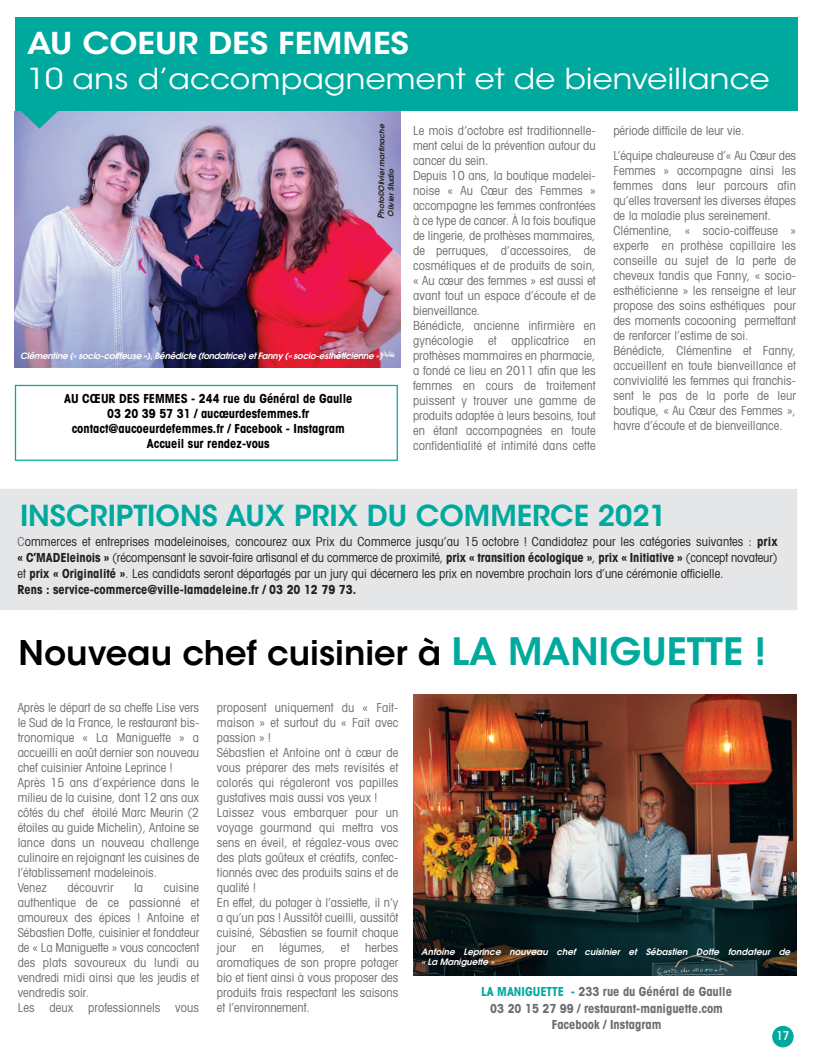
<style>
.page{position:relative;width:815px;height:1063px;background:#fff}
.page>*{position:absolute;margin:0;border:0;box-sizing:border-box;transform-origin:0 0}
.t1{font:600 33.75px "ITC Avant Garde Std";color:#000}
.t2{font:600 30px "ITC Avant Garde Std";color:#fff;scale:1.1 1}
.t3{font:28.75px "ITC Avant Garde Std";color:#fff;scale:1.1 1}
.t4{font:600 28.75px "ITC Avant Garde Std";color:#00a99e}
.t5{font:condensed 12.5px/15px "Avant Garde LT";color:#6c6d70}
.t6{font:condensed 12.5px/16.2px "Avant Garde LT";color:#231f20}
.t7{font:700 condensed 12.5px/15px "Avant Garde LT";color:#000;text-align:center}
.t8{font:700 condensed 12.5px/16.2px "Avant Garde LT";color:#6c6d70;text-align:center}
.t9{font:600 condensed 12px "ITC Avant Garde Std";color:#fff}
.t10{font:italic 600 8.75px "Avant Garde LT";letter-spacing:-.02em;color:#fff}
.t11{font:italic 600 8.75px/10.5px "Avant Garde LT";color:#fff}
.t12{font:italic 600 7.5px/9.4px "Avant Garde LT";color:#231f20}
.s1{font-size:8.75px}
.s2{color:#6c6d70}
.s3{font-weight:700}
.s4{font-size:37.5px;color:#00a99e}
.s5{color:#00a99e}
</style>
<div class="page">
<div style="left:772px;top:1026px;width:22px;height:21px;background:#00a99e;border-radius:50%"></div>
<img style="left:413px;top:695px;width:383px;height:280px">
<img style="left:15px;top:111px;width:385px;height:256px">
<div style="left:0;top:489px;width:797px;height:121px;background:#e5e6e8"></div>
<div style="left:15px;top:18px;width:782px;height:93px;background:#00a99e"></div>
<svg style="left:15px;top:111px;width:49px;height:18px"></svg>
<div style="left:15px;top:385px;width:383px;height:76px;border:1px solid #00a99e"></div>
<h2 class="t2" style="left:27px;top:32px;width:349px">AU COEUR DES FEMMES</h2>
<h3 class="t3" style="left:27px;top:68px;width:677px">10 ans d’accompagnement et de bienveillance</h3>
<p class="t12" style="left:378px;top:219px;width:96px;rotate:-90deg"><span class="s1">P</span>hoto©Olivier martinache<br>Olivier Studio</p>
<p class="t10" style="left:20px;top:352px;width:364px">Clémentine (« socio-coiffeuse »), Bénédicte (fondatrice) et Fanny (« socio-esthéticienne »)</p>
<p class="t7" style="left:64px;top:392px;width:290px">AU CŒUR DES FEMMES - 244 rue du Général de Gaulle 03 20 39 57 31 / aucœurdesfemmes.fr contact@aucoeurdefemmes.fr / Facebook - Instagram Accueil sur rendez-vous</p>
<p class="t5" style="left:413px;top:125px;width:184px">Le mois d’octobre est traditionnelle&shy;ment celui de la prévention autour du cancer du sein.<br>Depuis 10 ans, la boutique madelei&shy;noise « Au Cœur des Femmes » accompagne les femmes confrontées à ce type de cancer. À la fois boutique de lingerie, de prothèses mammaires, de perruques, d’accessoires, de cosmétiques et de produits de soin, « Au cœur des femmes » est aussi et avant tout un espace d’écoute et de bienveillance.<br>Bénédicte, ancienne infirmière en gynécologie et applicatrice en prothèses mammaires en pharmacie, a fondé ce lieu en 2011 afin que les femmes en cours de traitement puissent y trouver une gamme de produits adaptée à leurs besoins, tout en étant accompagnées en toute confidentialité et intimité dans cette</p>
<p class="t5" style="left:613px;top:120px;width:184px;line-height:25px">période difficile de leur vie.<br>L’équipe chaleureuse d’« Au Cœur des</p>
<p class="t5" style="left:613px;top:165px;width:184px">Femmes » accompagne ainsi les femmes dans leur parcours afin qu’elles traversent les diverses étapes de la maladie plus sereinement.<br>Clémentine, « socio-coiffeuse » experte en prothèse capillaire les conseille au sujet de la perte de cheveux tandis que Fanny, « socio&shy;esthéticienne » les renseigne et leur propose des soins esthétiques pour des moments cocooning permettant de renforcer l’estime de soi.<br>Bénédicte, Clémentine et Fanny, accueillent en toute bienveillance et convivialité les femmes qui franchis&shy;sent le pas de la porte de leur boutique, « Au Cœur des Femmes », havre d’écoute et de bienveillance.</p>
<h3 class="t4" style="left:20px;top:505px;width:648px">INSCRIPTIONS AUX PRIX DU COMMERCE 2021</h3>
<p class="t6" style="left:18px;top:534px;width:761px"><span class="s2">C</span>ommerces et entreprises madeleinoises, concourez aux Prix du Commerce jusqu’au 15 octobre ! Candidatez pour les catégories suivantes : <span class="s3">prix « C’MADEleinois »</span> (récompensant le savoir-faire artisanal et du commerce de proximité, <span class="s3">prix « transition écologique »</span>, <span class="s3">prix « Initiative »</span> (concept novateur) et <span class="s3">prix « Originalité »</span>. Les candidats seront départagés par un jury qui décernera les prix en novembre prochain lors d’une cérémonie officielle.<br><span class="s3">Rens : service-commerce@ville-lamadeleine.fr / 03 20 12 79 73.</span></p>
<h1 class="t1" style="left:19px;top:640px;width:749px">Nouveau chef cuisinier à <span class="s4">LA MANIGUETTE !</span></h1>
<p class="t5" style="left:18px;top:701px;width:183px">Après le départ de sa cheffe Lise vers le Sud de la France, le restaurant bis&shy;tronomique « La Maniguette » a accueilli en août dernier son nouveau chef cuisinier Antoine Leprince !<br>Après 15 ans d’expérience dans le milieu de la cuisine, dont 12 ans aux côtés du chef étoilé Marc Meurin (2 étoiles au guide Michelin), Antoine se lance dans un nouveau challenge culinaire en rejoignant les cuisines de l’établissement madeleinois.<br>Venez</p>
<p class="t5" style="left:67px;top:881px;width:48px">découvrir</p>
<p class="t5" style="left:134px;top:881px;width:11px">la</p>
<p class="t5" style="left:18px;top:881px;width:183px;text-indent:146px">cuisine authentique de ce passionné et amoureux des épices ! Antoine et<br>Sébastien Dotte, cuisinier et fondateur de « La Maniguette » vous concoctent des plats savoureux du lundi au vendredi midi ainsi que les jeudis et vendredis soir.<br>Les deux professionnels vous</p>
<p class="t5" style="left:217px;top:701px;width:183px">proposent uniquement du « Fait&shy;maison » et surtout du « Fait avec passion » !<br>Sébastien et Antoine ont à cœur de vous préparer des mets revisités et colorés qui régaleront vos papilles gustatives mais aussi vos yeux !<br>Laissez vous embarquer pour un voyage gourmand qui mettra vos sens en éveil, et régalez-vous avec des plats goûteux et créatifs, confec&shy;tionnés avec des produits sains et de qualité !<br>En effet, du potager à l’assiette, il n’y a qu’un pas ! Aussitôt cueilli, aussitôt cuisiné, Sébastien se fournit chaque jour</p>
<p class="t5" style="left:252px;top:941px;width:13px">en</p>
<p class="t5" style="left:279px;top:941px;width:48px">légumes,</p>
<p class="t5" style="left:341px;top:941px;width:10px">et</p>
<p class="t5" style="left:217px;top:941px;width:183px;text-align:justify;text-indent:148px">herbes aromatiques de son propre potager bio et tient ainsi à vous proposer des produits frais respectant les saisons et l’environnement.</p>
<p class="t11" style="left:421px;top:947px;width:370px">Antoine Leprince nouveau chef cuisinier et Sébastien Dotte fondateur de « La Maniguette »</p>
<p class="t8" style="left:481px;top:985px;width:252px"><span class="s5">LA MANIGUETTE -</span> 233 rue du Général de Gaulle<br>03 20 15 27 99 / restaurant-maniguette.com<br>Facebook / Instagram</p>
<p class="t9" style="left:776px;top:1031px;width:14px">17</p>
</div>
